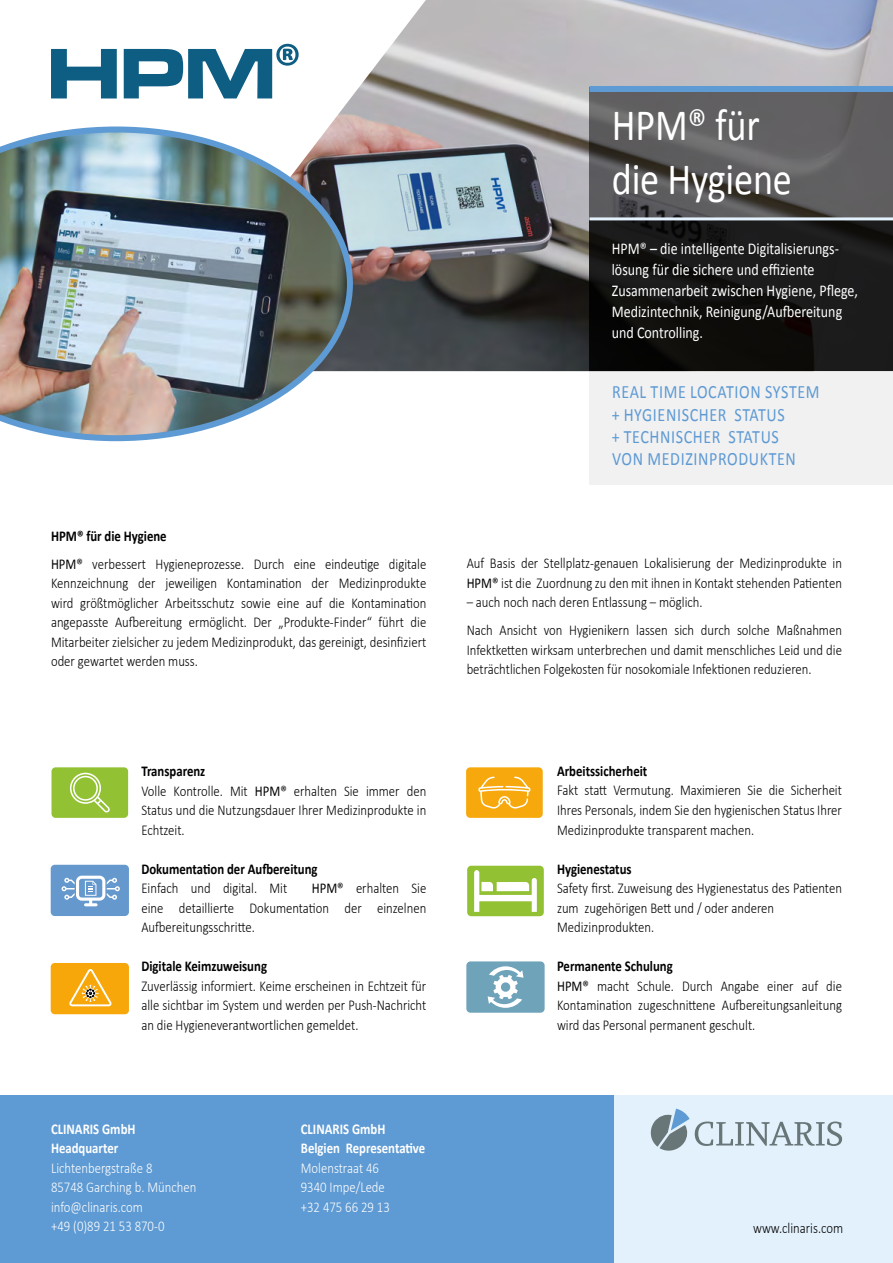
<style>
.page{position:relative;width:893px;height:1263px;background:#fff}
.page>*{position:absolute;margin:0;border:0;box-sizing:border-box;transform-origin:0 0}
.t1{font:45px/54px "Calibri";letter-spacing:-.005em;color:#fff;scale:.85 1}
.t2{font:18.9px/22.2px "Calibri";letter-spacing:.04em;color:#5e9ad3;scale:.85 1}
.t3{font:16.5px/21px "Calibri";color:#fff;scale:.85 1}
.t4{font:300 15px/19.5px "Calibri";color:#000;scale:.85 1}
.t5{font:300 15px/19.5px "Calibri";color:#fff;scale:.85 1}
.t6{font:700 15px "Calibri";color:#000;scale:.85 1}
.t7{font:700 15px/19.5px "Calibri";color:#fff;scale:.85 1}
.s1{font-weight:700}
.s2{font-weight:400}
</style>
<div class="page">
<div style="left:0;top:1096px;width:893px;height:167px;background:#5e9ad3"></div>
<div style="left:614px;top:1096px;width:279px;height:167px;background:#e2f1fb"></div>
<svg style="left:651px;top:1109px;width:191px;height:42px"></svg>
<img style="left:188px;top:0;width:705px;height:371px">
<svg style="left:51px;top:44px;width:248px;height:54px"></svg>
<div style="left:589px;top:371px;width:304px;height:114px;background:#efeff0"></div>
<svg style="left:589px;top:92px;width:304px;height:125px;background:#5c5b5c"></svg>
<svg style="left:589px;top:220px;width:304px;height:151px;background:#151413"></svg>
<hr style="left:589px;top:217px;width:304px;height:3px;background:#e2f1fb">
<div style="left:589px;top:86px;width:304px;height:6px;background:#5e9ad3"></div>
<div style="left:51px;top:766px;width:78px;height:53px;background:#92c133;border-radius:5px"></div>
<div style="left:50px;top:766px;width:80px;height:54px;border:2px solid #fff;border-radius:5px"></div>
<svg style="left:70px;top:773px;width:40px;height:39px"></svg>
<div style="left:50px;top:864px;width:80px;height:53px;background:#6599cd;border-radius:5px"></div>
<div style="left:49px;top:863px;width:82px;height:55px;border:2px solid #fff;border-radius:5px"></div>
<svg style="left:62px;top:876px;width:58px;height:30px"></svg>
<div style="left:50px;top:962px;width:80px;height:53px;background:#f7a70a;border-radius:5px"></div>
<div style="left:49px;top:961px;width:82px;height:55px;border:2px solid #fff;border-radius:5px"></div>
<svg style="left:69px;top:969px;width:43px;height:37px"></svg>
<div style="left:465px;top:766px;width:79px;height:53px;background:#f7a80c;border-radius:5px"></div>
<div style="left:465px;top:766px;width:79px;height:54px;border:2px solid #fff;border-radius:5px"></div>
<svg style="left:478px;top:777px;width:52px;height:32px"></svg>
<div style="left:466px;top:865px;width:79px;height:52px;background:#92c133;border-radius:5px"></div>
<div style="left:465px;top:864px;width:81px;height:54px;border:2px solid #fff;border-radius:5px"></div>
<svg style="left:474px;top:870px;width:63px;height:42px"></svg>
<div style="left:465px;top:960px;width:80px;height:53px;background:#6ea3ba;border-radius:5px"></div>
<div style="left:465px;top:960px;width:81px;height:54px;border:2px solid #fff;border-radius:5px"></div>
<svg style="left:488px;top:966px;width:36px;height:42px"></svg>
<img style="left:0;top:126px;width:353px;height:315px">
<p class="t4" style="left:51px;top:521px;width:443px;line-height:28px"><span class="s1">HPM® für die Hygiene<br></span><span class="s2">HPM®</span> verbessert Hygieneprozesse. Durch eine eindeutige digitale</p>
<p class="t4" style="left:51px;top:573px;width:443px;text-align:justify">Kennzeichnung der jeweiligen Kontamination der Medizinprodukte wird größtmöglicher Arbeitsschutz sowie eine auf die Kontamination angepasste Aufbereitung ermöglicht. Der „Produkte-Finder“ führt die Mitarbeiter zielsicher zu jedem Medizinprodukt, das gereinigt, desinfiziert oder gewartet werden muss.</p>
<p class="t4" style="left:141px;top:761px;width:337px"><span class="s1">Transparenz<br></span>Volle Kontrolle. Mit <span class="s2">HPM®</span> erhalten Sie immer den<br>Status und die Nutzungsdauer Ihrer Medizinprodukte in<br>Echtzeit.</p>
<p class="t6" style="left:141px;top:858px;width:209px">Dokumentation der Aufbereitung</p>
<p class="t4" style="left:141px;top:878px;width:173px">Einfach und digital. Mit</p>
<p class="t4" style="left:141px;top:878px;width:337px;text-align:justify;text-indent:170px"><span class="s2">HPM®</span> erhalten Sie eine detaillierte Dokumentation der einzelnen Aufbereitungsschritte.</p>
<p class="t6" style="left:141px;top:955px;width:149px">Digitale Keimzuweisung</p>
<p class="t4" style="left:141px;top:976px;width:337px;text-align:justify">Zuverlässig informiert. Keime erscheinen in Echtzeit für alle sichtbar im System und werden per Push-Nachricht an die Hygieneverantwortlichen gemeldet.</p>
<p class="t7" style="left:51px;top:1118px;width:101px">CLINARIS GmbH<br>Headquarter</p>
<p class="t5" style="left:51px;top:1157px;width:173px">Lichtenbergstraße 8<br>85748 Garching b. München info@clinaris.com<br>+49 (0)89 21 53 870-0</p>
<p class="t7" style="left:301px;top:1118px;width:148px">CLINARIS GmbH<br>Belgien Representative</p>
<p class="t5" style="left:301px;top:1157px;width:106px">Molenstraat 46<br>9340 Impe/Lede +32 475 66 29 13</p>
<h1 class="t1" style="left:612px;top:96px;width:214px">HPM® für die Hygiene</h1>
<p class="t3" style="left:612px;top:238px;width:291px">HPM® – die intelligente Digitalisierungs&shy;lösung für die sichere und effiziente Zusammenarbeit zwischen Hygiene, Pflege, Medizintechnik, Reinigung/Aufbereitung und Controlling.</p>
<p class="t2" style="left:612px;top:380px;width:246px">REAL TIME LOCATION SYSTEM + HYGIENISCHER STATUS<br>+ TECHNISCHER STATUS<br>VON MEDIZINPRODUKTEN</p>
<p class="t4" style="left:467px;top:553px;width:443px">Auf Basis der Stellplatz-genauen Lokalisierung der Medizinprodukte in<br><span class="s2">HPM®</span> ist die Zuordnung zu den mit ihnen in Kontakt stehenden Patienten</p>
<p class="t4" style="left:467px;top:588px;width:443px;line-height:28px">– auch noch nach deren Entlassung – möglich.<br>Nach Ansicht von Hygienikern lassen sich durch solche Maßnahmen</p>
<p class="t4" style="left:467px;top:640px;width:443px">Infektketten wirksam unterbrechen und damit menschliches Leid und die beträchtlichen Folgekosten für nosokomiale Infektionen reduzieren.</p>
<p class="t6" style="left:557px;top:760px;width:108px">Arbeitssicherheit</p>
<p class="t4" style="left:557px;top:781px;width:337px;text-align:justify">Fakt statt Vermutung. Maximieren Sie die Sicherheit Ihres Personals, indem Sie den hygienischen Status Ihrer Medizinprodukte transparent machen.</p>
<p class="t6" style="left:557px;top:858px;width:89px">Hygienestatus</p>
<p class="t4" style="left:557px;top:878px;width:337px">Safety first. Zuweisung des Hygienestatus des Patienten zum zugehörigen Bett und / oder anderen<br>Medizinprodukten.</p>
<p class="t4" style="left:557px;top:956px;width:337px"><span class="s1">Permanente Schulung<br></span><span class="s2">HPM®</span> macht Schule. Durch Angabe einer auf die Kontamination zugeschnittene Aufbereitungsanleitung wird das Personal permanent geschult.</p>
<p class="t4" style="left:753px;top:1218px;width:107px">www.clinaris.com</p>
</div>
